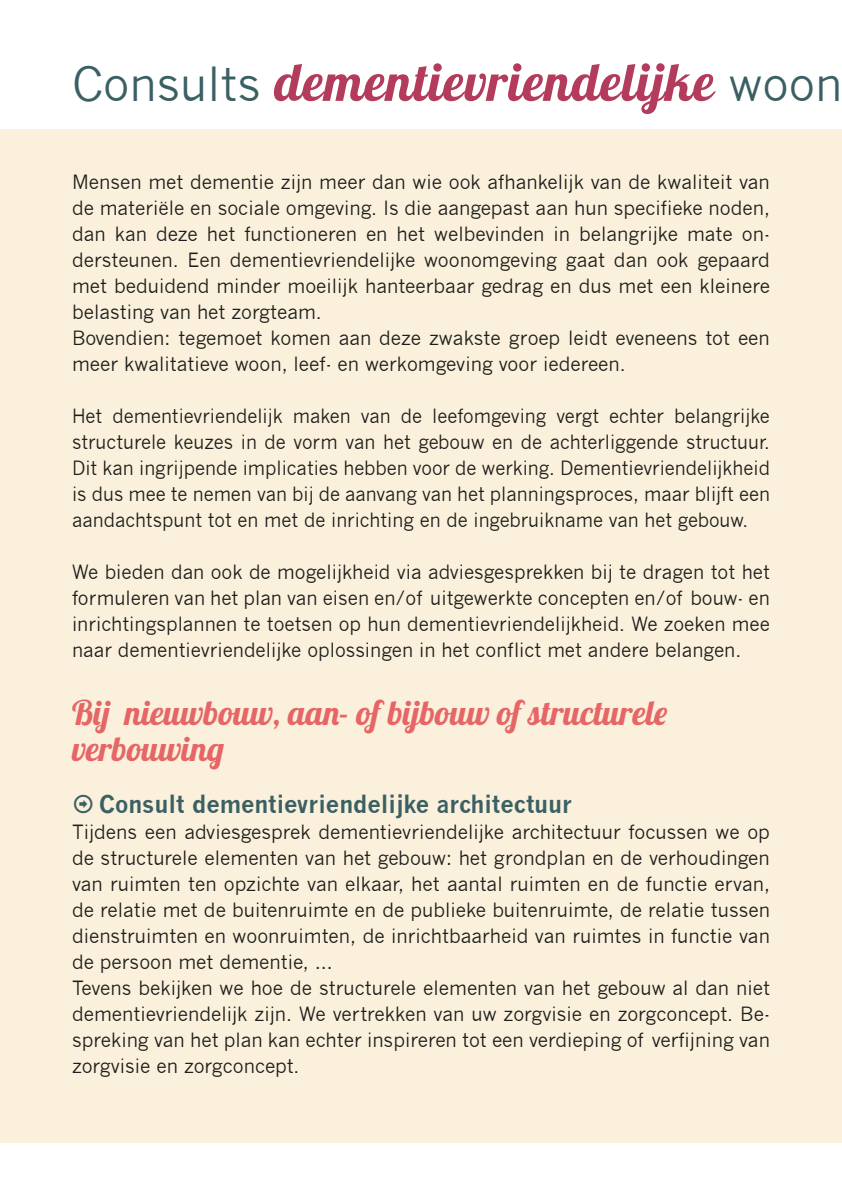
<style>
.page{position:relative;width:842px;height:1191px;background:#fff}
.page>*{position:absolute;margin:0;border:0;box-sizing:border-box;transform-origin:0 0}
.t1{font:52.6px "Lobster 1.4";letter-spacing:.02em;color:#b33b5c}
.t2{font:34px/36px "Lobster 1.4";color:#e66566}
.t3{font:700 24px "News Gothic";color:#3b6064}
.t4{font:19.2px/26px "News Gothic";color:#1d1d1b}
.t5{font:19.2px/26px "News Gothic";color:#1d1d1b;text-align:justify;scale:.96 1}
.s1{font-family:"News Gothic";font-size:46px;color:#3b6064}
</style>
<div class="page">
<div style="left:0;top:129px;width:842px;height:1013px;background:#faf0db"></div>
<svg style="left:74px;top:795px;width:18px;height:18px"></svg>
<h1 class="t1" style="left:72px;top:48px;width:772px"><span class="s1">Consults</span> dementievriendelijke <span class="s1">woon</span></h1>
<p class="t4" style="left:72px;top:169px;width:699px">Mensen met dementie zijn meer dan wie ook afhankelijk van de kwaliteit van de materiële en sociale omgeving. Is die aangepast aan hun specifieke noden, dan kan deze het functioneren en het welbevinden in belangrijke mate on&shy;dersteunen. Een dementievriendelijke woonomgeving gaat dan ook gepaard met beduidend minder moeilijk hanteerbaar gedrag en dus met een kleinere belasting van het zorgteam.<br>Bovendien: tegemoet komen aan deze zwakste groep leidt eveneens tot een meer kwalitatieve woon, leef- en werkomgeving voor iedereen.</p>
<p class="t5" style="left:72px;top:403px;width:728px">Het dementievriendelijk maken van de leefomgeving vergt echter belangrijke structurele keuzes in de vorm van het gebouw en de achterliggende structuur.<br>Dit kan ingrijpende implicaties hebben voor de werking. Dementievriendelijkheid is dus mee te nemen van bij de aanvang van het planningsproces, maar blijft een aandachtspunt tot en met de inrichting en de ingebruikname van het gebouw.</p>
<p class="t4" style="left:72px;top:559px;width:699px;text-align:justify">We bieden dan ook de mogelijkheid via adviesgesprekken bij te dragen tot het formuleren van het plan van eisen en/of uitgewerkte concepten en/of bouw- en inrichtingsplannen te toetsen op hun dementievriendelijkheid. We zoeken mee naar dementievriendelijke oplossingen in het conflict met andere belangen.</p>
<h2 class="t2" style="left:72px;top:694px;width:597px">Bij nieuwbouw, aan- of bijbouw of structurele verbouwing</h2>
<p class="t3" style="left:99px;top:790px;width:475px">Consult dementievriendelijke architectuur</p>
<p class="t4" style="left:72px;top:819px;width:699px">Tijdens een adviesgesprek dementievriendelijke architectuur focussen we op de structurele elementen van het gebouw: het grondplan en de verhoudingen van ruimten ten opzichte van elkaar, het aantal ruimten en de functie ervan, de relatie met de buitenruimte en de publieke buitenruimte, de relatie tussen dienstruimten en woonruimten, de inrichtbaarheid van ruimtes in functie van de persoon met dementie, …<br>Tevens bekijken we hoe de structurele elementen van het gebouw al dan niet dementievriendelijk zijn. We vertrekken van uw zorgvisie en zorgconcept. Be&shy;spreking van het plan kan echter inspireren tot een verdieping of verfijning van zorgvisie en zorgconcept.</p>
</div>
